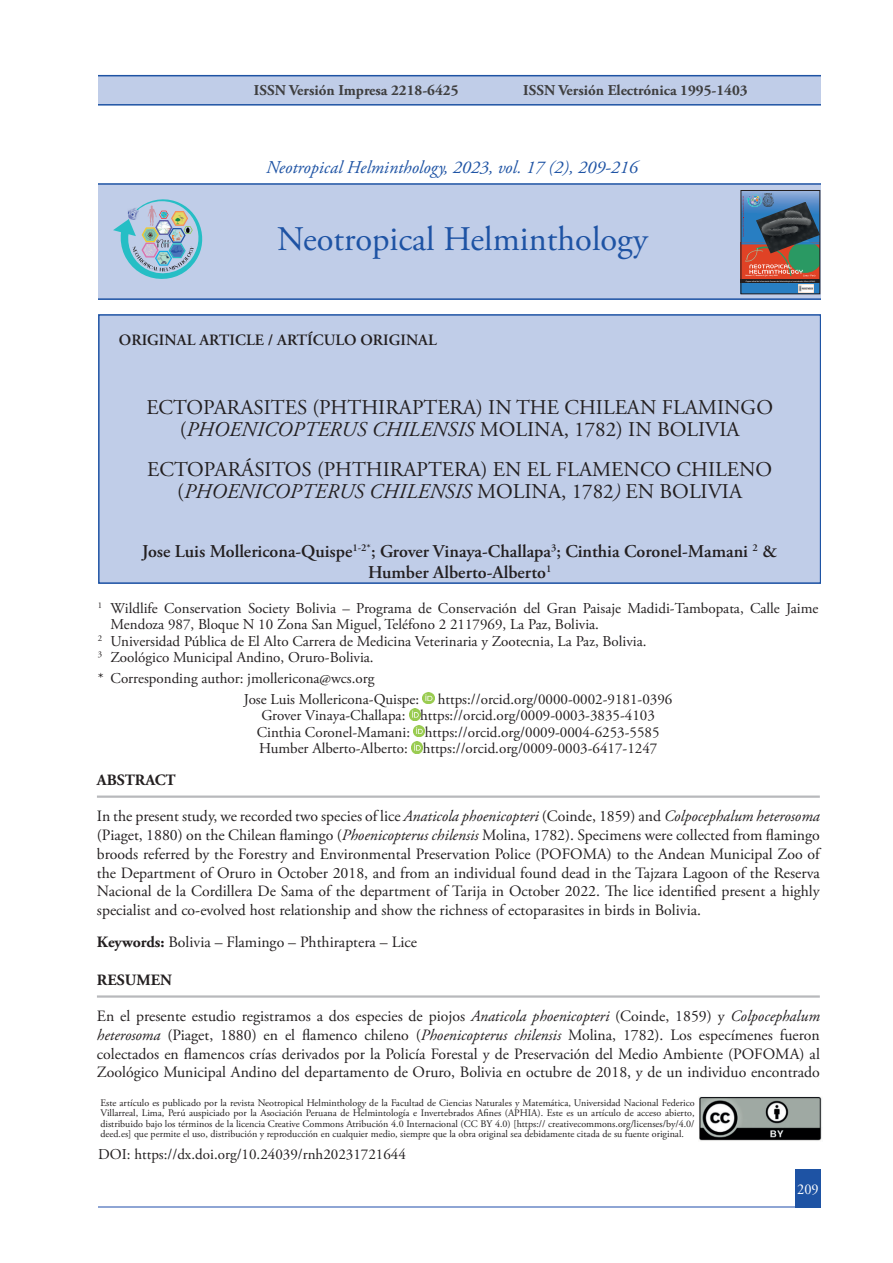
<style>
.page{position:relative;width:893px;height:1263px;background:#fff}
.page>*{position:absolute;margin:0;border:0;box-sizing:border-box;transform-origin:0 0}
.t1{font:34.5px "Adobe Garamond Pro";color:#1e53a4}
.t2{font:21px/22.5px "Adobe Garamond Pro";color:#231f20;text-align:center}
.t3{font:600 18px/21px "Adobe Garamond Pro";color:#231f20;text-align:center}
.t4{font:italic 18px "Adobe Garamond Pro";color:#1e53a4}
.t5{font:15.75px/18.9px "Adobe Garamond Pro";color:#231f20;text-align:justify}
.t6{font:600 15.75px "Adobe Garamond Pro";color:#231f20}
.t7{font:700 15.75px "Adobe Garamond Pro";color:#231f20}
.t8{font:15px/16.5px "Adobe Garamond Pro";color:#231f20}
.t9{font:700 15px "Adobe Garamond Pro";color:#3e3e3f}
.t10{font:15px "Adobe Garamond Pro";color:#fff;scale:.95 1}
.t11{font:10.05px/10.5px "Adobe Garamond Pro";color:#231f20;text-align:justify}
.t12{font:700 1.8px "Arial";color:#fff;scale:1.08 1}
.s1{font-style:italic}
.s2{font-weight:700}
</style>
<div class="page">
<hr style="left:98px;top:1206px;width:723px;height:2px;background:#8ea5d4">
<div style="left:795px;top:1169px;width:26px;height:39px;background:#1e53a4"></div>
<div style="left:90px;top:184px;width:739px;height:115px;background:#c0cde8"></div>
<div style="left:90px;top:183px;width:740px;height:117px;border:2px solid #1e53a4"></div>
<div style="left:99px;top:315px;width:722px;height:268px;background:#c0cde8"></div>
<div style="left:98px;top:314px;width:723px;height:270px;border:2px solid #1e53a4"></div>
<div style="left:87px;top:75px;width:739px;height:31px;background:#c0cde8;border:2px solid #1e53a4"></div>
<div style="left:73px;top:71px;width:25px;height:566px;background:#fff"></div>
<div style="left:821px;top:66px;width:25px;height:570px;background:#fff"></div>
<img style="left:113px;top:199px;width:90px;height:80px">
<hr style="left:741px;top:279px;width:79px;height:4px;background:#231f20">
<img style="left:743px;top:192px;width:75px;height:90px">
<div style="left:741px;top:283px;width:79px;height:11px;background:#287ec2"></div>
<img style="left:799px;top:285px;width:15px;height:7px">
<div style="left:741px;top:190px;width:79px;height:104px;border:1px solid #231f20"></div>
<img style="left:699px;top:1097px;width:123px;height:44px">
<svg style="left:423px;top:692px;width:11px;height:11px"></svg>
<svg style="left:409px;top:709px;width:16px;height:27px"></svg>
<svg style="left:412px;top:742px;width:11px;height:11px"></svg>
<hr style="left:97px;top:795px;width:723px;height:3px;background:#b8b9bc">
<hr style="left:97px;top:995px;width:723px;height:3px;background:#b8b9bc">
<p class="t9" style="left:254px;top:81px;width:206px">ISSN Versión Impresa 2218-6425</p>
<p class="t9" style="left:523px;top:81px;width:226px">ISSN Versión Electrónica 1995-1403</p>
<p class="t4" style="left:266px;top:157px;width:373px">Neotropical Helminthology, 2023, vol. 17 (2), 209-216</p>
<h1 class="t1" style="left:277px;top:218px;width:372px">Neotropical Helminthology</h1>
<p class="t6" style="left:119px;top:331px;width:320px">ORIGINAL ARTICLE / ARTÍCULO ORIGINAL</p>
<p class="t12" style="left:745px;top:275px;width:32px">Volume 17, Number 2 (jul - dec) 2023</p>
<h2 class="t2" style="left:146px;top:396px;width:628px">ECTOPARASITES (PHTHIRAPTERA) IN THE CHILEAN FLAMINGO (<span class="s1">PHOENICOPTERUS CHILENSIS</span> MOLINA, 1782) IN BOLIVIA</h2>
<h2 class="t2" style="left:147px;top:458px;width:627px">ECTOPARÁSITOS (PHTHIRAPTERA) EN EL FLAMENCO CHILENO (<span class="s1">PHOENICOPTERUS CHILENSIS</span> MOLINA, 1782<span class="s1">)</span> EN BOLIVIA</h2>
<p class="t3" style="left:142px;top:541px;width:637px">Jose Luis Mollericona-Quispe<sup>1-2*</sup>; Grover Vinaya-Challapa<sup>3</sup>; Cinthia Coronel-Mamani <sup>2</sup> &amp;<br>Humber Alberto-Alberto<sup>1</sup></p>
<p class="t8" style="left:98px;top:600px;width:722px"><sup>1</sup> Wildlife Conservation Society Bolivia – Programa de Conservación del Gran Paisaje Madidi-Tambopata, Calle Jaime</p>
<p class="t8" style="left:111px;top:616px;width:490px">Mendoza 987, Bloque N 10 Zona San Miguel, Teléfono 2 2117969, La Paz, Bolivia.</p>
<p class="t8" style="left:98px;top:633px;width:550px"><sup>2</sup> Universidad Pública de El Alto Carrera de Medicina Veterinaria y Zootecnia, La Paz, Bolivia.</p>
<p class="t8" style="left:98px;top:649px;width:277px"><sup>3</sup> Zoológico Municipal Andino, Oruro-Bolivia.</p>
<p class="t8" style="left:244px;top:668px;width:430px;line-height:20.7px;text-indent:-146px">* Corresponding author: jmollericona@wcs.org<br>Jose Luis Mollericona-Qui spe: https://orcid.org/0000-0002-9181-0396</p>
<p class="t8" style="left:257px;top:707px;width:404px;text-align:center">Grover Vinaya-Challapa: https://orcid.org/0009-0003-3835-4103<br>Cinthia Coronel-Mamani: https://orcid.org/0009-0004-6253-5585<br>Humber Alberto-Alberto: https://orcid.org/0009-0003-6417-1247</p>
<p class="t7" style="left:97px;top:771px;width:80px">ABSTRACT</p>
<p class="t5" style="left:97px;top:807px;width:724px">In the present study, we recorded two species of lice <span class="s1">Anaticola phoenicopteri</span> (Coinde, 1859) and <span class="s1">Colpocephalum heterosoma </span>(Piaget, 1880) on the Chilean flamingo (<span class="s1">Phoenicopterus chilensis</span> Molina, 1782). Specimens were collected from flamingo broods referred by the Forestry and Environmental Preservation Police (POFOMA) to the Andean Municipal Zoo of the Department of Oruro in October 2018, and from an individual found dead in the Tajzara Lagoon of the Reserva Nacional de la Cordillera De Sama of the department of Tarija in October 2022. The lice identified present a highly specialist and co-evolved host relationship and show the richness of ectoparasites in birds in Bolivia.</p>
<p class="t5" style="left:97px;top:933px;width:322px"><span class="s2">Keywords:</span> Bolivia – Flamingo – Phthiraptera – Lice</p>
<p class="t7" style="left:97px;top:971px;width:76px">RESUMEN</p>
<p class="t5" style="left:97px;top:1007px;width:724px">En el presente estudio registramos a dos especies de piojos <span class="s1">Anaticola phoenicopteri</span> (Coinde, 1859) y <span class="s1">Colpocephalum heterosoma</span> (Piaget, 1880) en el flamenco chileno (<span class="s1">Phoenicopterus chilensis</span> Molina, 1782). Los especímenes fueron colectados en flamencos crías derivados por la Policía Forestal y de Preservación del Medio Ambiente (POFOMA) al Zoológico Municipal Andino del departamento de Oruro, Bolivia en octubre de 2018, y de un individuo encontrado</p>
<p class="t11" style="left:100px;top:1098px;width:596px">Este artículo es publicado por la revista Neotropical Helminthology de la Facultad de Ciencias Naturales y Matemática, Universidad Nacional Federico Villarreal, Lima, Perú auspiciado por la Asociación Peruana de Helmintología e Invertebrados Afines (APHIA). Este es un artículo de acceso abierto, distribuido bajo los términos de la licencia Creative Commons Atribución 4.0 Internacional (CC BY 4.0) [https:// creativecommons.org/licenses/by/4.0/ deed.es] que permite el uso, distribución y reproducción en cualquier medio, siempre que la obra original sea debidamente citada de su fuente original.</p>
<p class="t8" style="left:98px;top:1146px;width:309px">DOI: https://dx.doi.org/10.24039/rnh20231721644</p>
<p class="t10" style="left:797px;top:1180px;width:24px">209</p>
</div>
